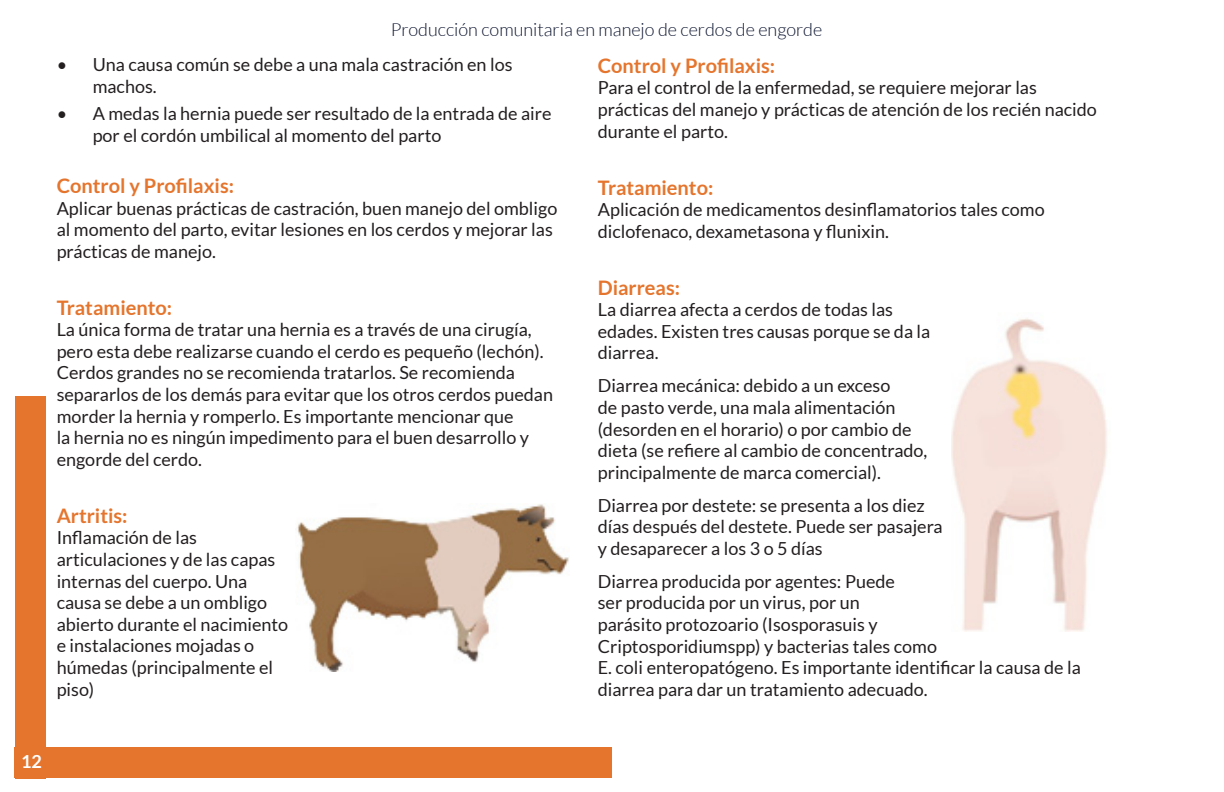
<style>
.page{position:relative;width:1224px;height:792px;background:#fff}
.page>*{position:absolute;margin:0;border:0;box-sizing:border-box;transform-origin:0 0}
.Titulo_2{font:700 20px "Lato";color:#e5752d}
.Parrafo{font:18px/21.6px "Lato";color:#231f20}
.t1{font:300 18px "Lato";color:#0c142f}
.t2{font:700 18px "Lato";color:#fff}
</style>
<div class="page">
<div style="left:15px;top:396px;width:30px;height:382px;background:#e5752d"></div>
<div style="left:15px;top:748px;width:597px;height:30px;background:#e5752d"></div>
<img style="left:297px;top:504px;width:272px;height:167px">
<img style="left:951px;top:318px;width:156px;height:313px">
<p class="t1" style="left:391px;top:20px;width:433px">Producción comunitaria en manejo de cerdos de engorde</p>
<p class="Parrafo" style="left:93px;top:54px;width:421px;text-indent:-36px">• Una causa común se debe a una mala castración en los machos.</p>
<p class="Parrafo" style="left:93px;top:103px;width:460px;text-indent:-36px">• A medas la hernia puede ser resultado de la entrada de aire por el cordón umbilical al momento del parto</p>
<p class="Titulo_2" style="left:57px;top:174px;width:179px">Control y Profilaxis:</p>
<p class="Parrafo" style="left:57px;top:197px;width:502px">Aplicar buenas prácticas de castración, buen manejo del ombligo al momento del parto, evitar lesiones en los cerdos y mejorar las prácticas de manejo.</p>
<p class="Titulo_2" style="left:57px;top:296px;width:117px">Tratamiento:</p>
<p class="Parrafo" style="left:57px;top:319px;width:498px">La única forma de tratar una hernia es a través de una cirugía, pero esta debe realizarse cuando el cerdo es pequeño (lechón).<br>Cerdos grandes no se recomienda tratarlos. Se recomienda separarlos de los demás para evitar que los otros cerdos puedan morder la hernia y romperlo. Es importante mencionar que<br>la hernia no es ningún impedimento para el buen desarrollo y engorde del cerdo.</p>
<p class="Titulo_2" style="left:57px;top:504px;width:72px">Artritis:</p>
<p class="Parrafo" style="left:57px;top:527px;width:233px">Inflamación de las articulaciones y de las capas internas del cuerpo. Una causa se debe a un ombligo abierto durante el nacimiento e instalaciones mojadas o húmedas (principalmente el piso)</p>
<p class="Titulo_2" style="left:598px;top:54px;width:179px">Control y Profilaxis:</p>
<p class="Parrafo" style="left:598px;top:77px;width:501px">Para el control de la enfermedad, se requiere mejorar las prácticas del manejo y prácticas de atención de los recién nacido durante el parto.</p>
<p class="Titulo_2" style="left:598px;top:176px;width:117px">Tratamiento:</p>
<p class="Parrafo" style="left:598px;top:199px;width:448px">Aplicación de medicamentos desinflamatorios tales como diclofenaco, dexametasona y flunixin.</p>
<p class="Titulo_2" style="left:598px;top:276px;width:84px">Diarreas:</p>
<p class="Parrafo" style="left:598px;top:299px;width:334px">La diarrea afecta a cerdos de todas las edades. Existen tres causas porque se da la diarrea.</p>
<p class="Parrafo" style="left:598px;top:375px;width:331px">Diarrea mecánica: debido a un exceso<br>de pasto verde, una mala alimentación (desorden en el horario) o por cambio de dieta (se refiere al cambio de concentrado, principalmente de marca comercial).</p>
<p class="Parrafo" style="left:598px;top:494px;width:346px">Diarrea por destete: se presenta a los diez días después del destete. Puede ser pasajera y desaparecer a los 3 o 5 días</p>
<p class="Parrafo" style="left:598px;top:570px;width:485px">Diarrea producida por agentes: Puede<br>ser producida por un virus, por un<br>parásito protozoario (Isosporasuis y<br>Criptosporidiumspp) y bacterias tales como<br>E. coli enteropatógeno. Es importante identificar la causa de la diarrea para dar un tratamiento adecuado.</p>
<p class="t2" style="left:21px;top:751px;width:22px">12</p>
</div>
